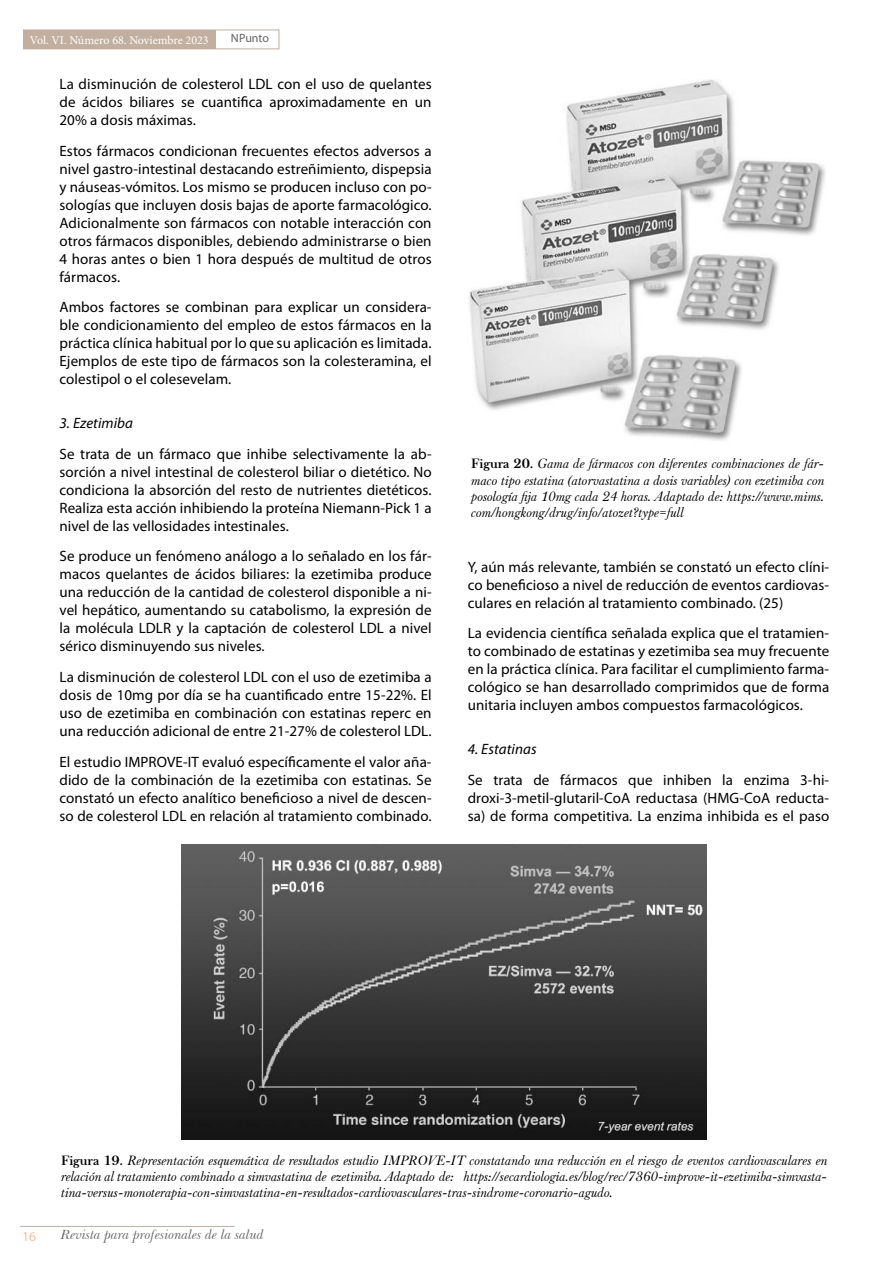
<style>
.page{position:relative;width:893px;height:1263px;background:#fff}
.page>*{position:absolute;margin:0;border:0;box-sizing:border-box;transform-origin:0 0}
.t1{font:15px/18px "Myriad Pro";letter-spacing:.005em;color:#000;text-align:justify}
.t2{font:italic 15px "Myriad Pro";letter-spacing:.005em;color:#000}
.t3{font:italic 13.5px/16.2px "Baskerville F";color:#000;text-align:justify}
.t4{font:italic 13.5px "Baskerville BT";color:#646363}
.t5{font:13.5px "Myriad Pro";color:#f6bc96}
.t6{font:12px "Minion Pro";color:#fff}
.t7{font:12px "Myriad Pro";letter-spacing:-.005em;color:#646363}
.s1{font-weight:700;font-style:normal}
</style>
<div class="page">
<div style="left:23px;top:30px;width:256px;height:19px;border:1px solid #c2afa0"></div>
<div style="left:23px;top:30px;width:193px;height:19px;background:#c2afa0"></div>
<hr style="left:20px;top:1226px;width:215px;height:1px;background:#c2afa0">
<img style="left:181px;top:844px;width:526px;height:295px">
<img style="left:469px;top:79px;width:357px;height:362px">
<p class="t6" style="left:30px;top:32px;width:180px">Vol. VI. Número 68. Noviembre 2023</p>
<p class="t7" style="left:231px;top:30px;width:40px">NPunto</p>
<p class="t1" style="left:60px;top:75px;width:374px">La disminución de colesterol LDL con el uso de quelantes de ácidos biliares se cuantifica aproximadamente en un 20% a dosis máximas.</p>
<p class="t1" style="left:60px;top:141px;width:374px">Estos fármacos condicionan frecuentes efectos adversos a nivel gastro-intestinal destacando estreñimiento, dispepsia y náuseas-vómitos. Los mismo se producen incluso con po&shy;sologías que incluyen dosis bajas de aporte farmacológico.<br>Adicionalmente son fármacos con notable interacción con otros fármacos disponibles, debiendo administrarse o bien 4 horas antes o bien 1 hora después de multitud de otros fármacos.</p>
<p class="t1" style="left:60px;top:298px;width:374px">Ambos factores se combinan para explicar un considera&shy;ble condicionamiento del empleo de estos fármacos en la práctica clínica habitual por lo que su aplicación es limitada.<br>Ejemplos de este tipo de fármacos son la colesteramina, el colestipol o el colesevelam.</p>
<p class="t2" style="left:60px;top:414px;width:75px">3. Ezetimiba</p>
<p class="t1" style="left:60px;top:444px;width:374px">Se trata de un fármaco que inhibe selectivamente la ab&shy;sorción a nivel intestinal de colesterol biliar o dietético. No condiciona la absorción del resto de nutrientes dietéticos.<br>Realiza esta acción inhibiendo la proteína Niemann-Pick 1 a nivel de las vellosidades intestinales.</p>
<p class="t1" style="left:60px;top:547px;width:374px">Se produce un fenómeno análogo a lo señalado en los fár&shy;macos quelantes de ácidos biliares: la ezetimiba produce una reducción de la cantidad de colesterol disponible a ni&shy;vel hepático, aumentando su catabolismo, la expresión de la molécula LDLR y la captación de colesterol LDL a nivel sérico disminuyendo sus niveles.</p>
<p class="t1" style="left:60px;top:668px;width:374px">La disminución de colesterol LDL con el uso de ezetimiba a dosis de 10mg por día se ha cuantificado entre 15-22%. El uso de ezetimiba en combinación con estatinas reperc en una reducción adicional de entre 21-27% de colesterol LDL.</p>
<p class="t1" style="left:60px;top:753px;width:374px">El estudio IMPROVE-IT evaluó específicamente el valor aña&shy;dido de la combinación de la ezetimiba con estatinas. Se constató un efecto analítico beneficioso a nivel de descen&shy;so de colesterol LDL en relación al tratamiento combinado.</p>
<p class="t3" style="left:471px;top:456px;width:355px"><span class="s1">Figura 20.</span> Gama de fármacos con diferentes combinaciones de fár&shy;maco tipo estatina (atorvastatina a dosis variables) con ezetimiba con posología fija 10mg cada 24 horas. Adaptado de: https://www.mims. com/hongkong/drug/info/atozet?type=full</p>
<p class="t1" style="left:468px;top:557px;width:363px">Y, aún más relevante, también se constató un efecto clíni&shy;co beneficioso a nivel de reducción de eventos cardiovas&shy;culares en relación al tratamiento combinado. (25)</p>
<p class="t1" style="left:468px;top:624px;width:363px">La evidencia científica señalada explica que el tratamien&shy;to combinado de estatinas y ezetimiba sea muy frecuente en la práctica clínica. Para facilitar el cumplimiento farma&shy;cológico se han desarrollado comprimidos que de forma unitaria incluyen ambos compuestos farmacológicos.</p>
<p class="t2" style="left:468px;top:740px;width:70px">4. Estatinas</p>
<p class="t1" style="left:468px;top:770px;width:363px">Se trata de fármacos que inhiben la enzima 3-hi&shy;droxi-3-metil-glutaril-CoA reductasa (HMG-CoA reducta&shy;sa) de forma competitiva. La enzima inhibida es el paso</p>
<p class="t3" style="left:61px;top:1152px;width:768px"><span class="s1">Figura 19.</span> Representación esquemática de resultados estudio IMPROVE-IT constatando una reducción en el riesgo de eventos cardiovasculares en relación al tratamiento combinado a simvastatina de ezetimiba. Adaptado de: https://secardiologia.es/blog/rec/7360-improve-it-ezetimiba-simvasta&shy;tina-versus-monoterapia-con-simvastatina-en-resultados-cardiovasculares-tras-sindrome-coronario-agudo.</p>
<p class="t5" style="left:22px;top:1228px;width:15px">16</p>
<p class="t4" style="left:61px;top:1227px;width:205px">Revista para profesionales de la salud</p>
</div>
